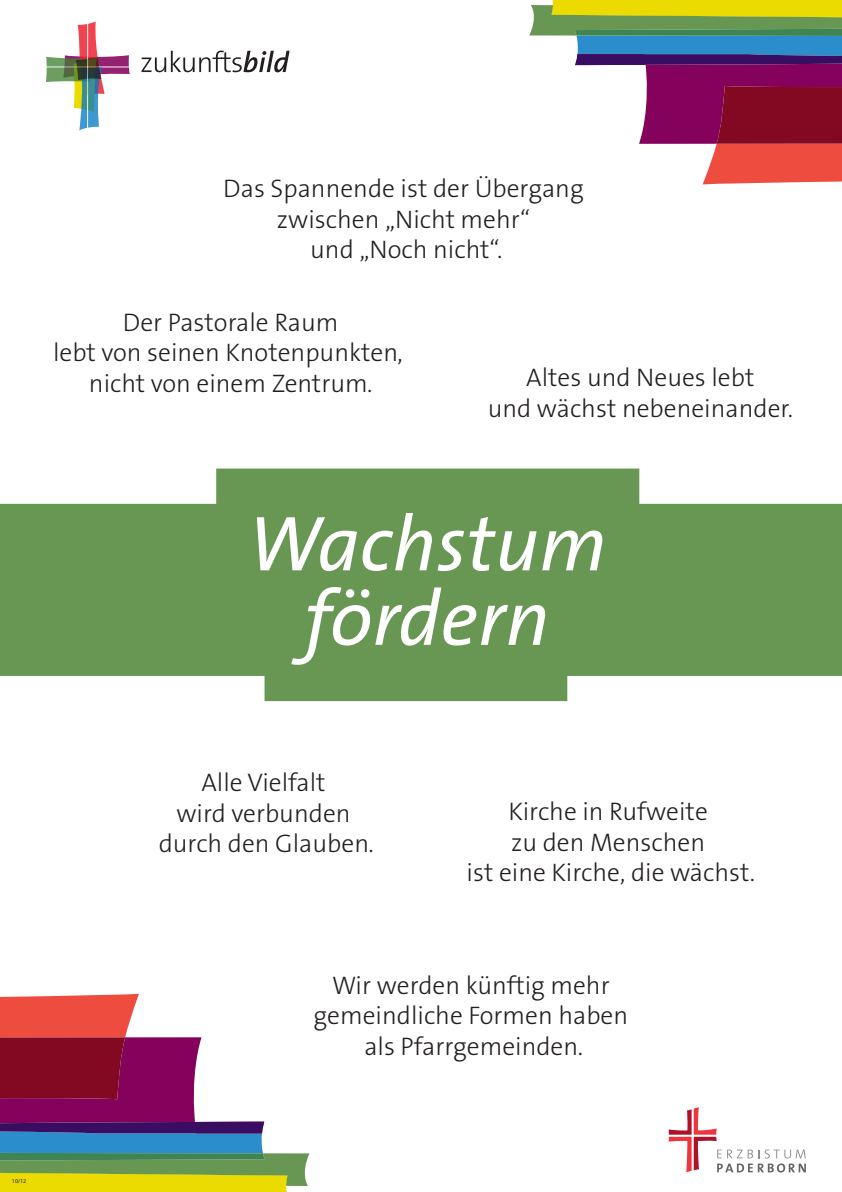
<style>
.page{position:relative;width:842px;height:1192px;background:#fff}
.page>*{position:absolute;margin:0;border:0;box-sizing:border-box;transform-origin:0 0}
.t1{font:italic 78.6px/74.5px "The Sans B W5 Plain";color:#fff;text-align:center}
.t2{font:300 25.5px/30.6px "The Sans B W3";color:#231f20;text-align:center}
.t3{font:6px "Myriad Pro";color:#231f20}
</style>
<div class="page">
<svg style="left:669px;top:1107px;width:137px;height:66px"></svg>
<svg style="left:0;top:994px;width:309px;height:198px"></svg>
<svg style="left:529px;top:0;width:313px;height:184px"></svg>
<svg style="left:0;top:469px;width:842px;height:232px;background:#7da56b"></svg>
<svg style="left:141px;top:51px;width:149px;height:21px"></svg>
<svg style="left:46px;top:22px;width:84px;height:108px"></svg>
<p class="t2" style="left:223px;top:173px;width:362px">Das Spannende ist der Übergang zwischen „Nicht mehr“<br>und „Noch nicht“.</p>
<p class="t2" style="left:53px;top:307px;width:351px">Der Pastorale Raum<br>lebt von seinen Knotenpunkten, nicht von einem Zentrum.</p>
<p class="t2" style="left:488px;top:362px;width:307px">Altes und Neues lebt<br>und wächst nebeneinander.</p>
<h1 class="t1" style="left:248px;top:508px;width:361px">Wachstum fördern</h1>
<p class="t2" style="left:159px;top:767px;width:217px">Alle Vielfalt<br>wird verbunden durch den Glauben.</p>
<p class="t2" style="left:467px;top:796px;width:290px">Kirche in Rufweite<br>zu den Menschen<br>ist eine Kirche, die wächst.</p>
<p class="t2" style="left:314px;top:970px;width:316px">Wir werden künftig mehr gemeindliche Formen haben als Pfarrgemeinden.</p>
<p class="t3" style="left:12px;top:1178px;width:16px">10/12</p>
</div>
